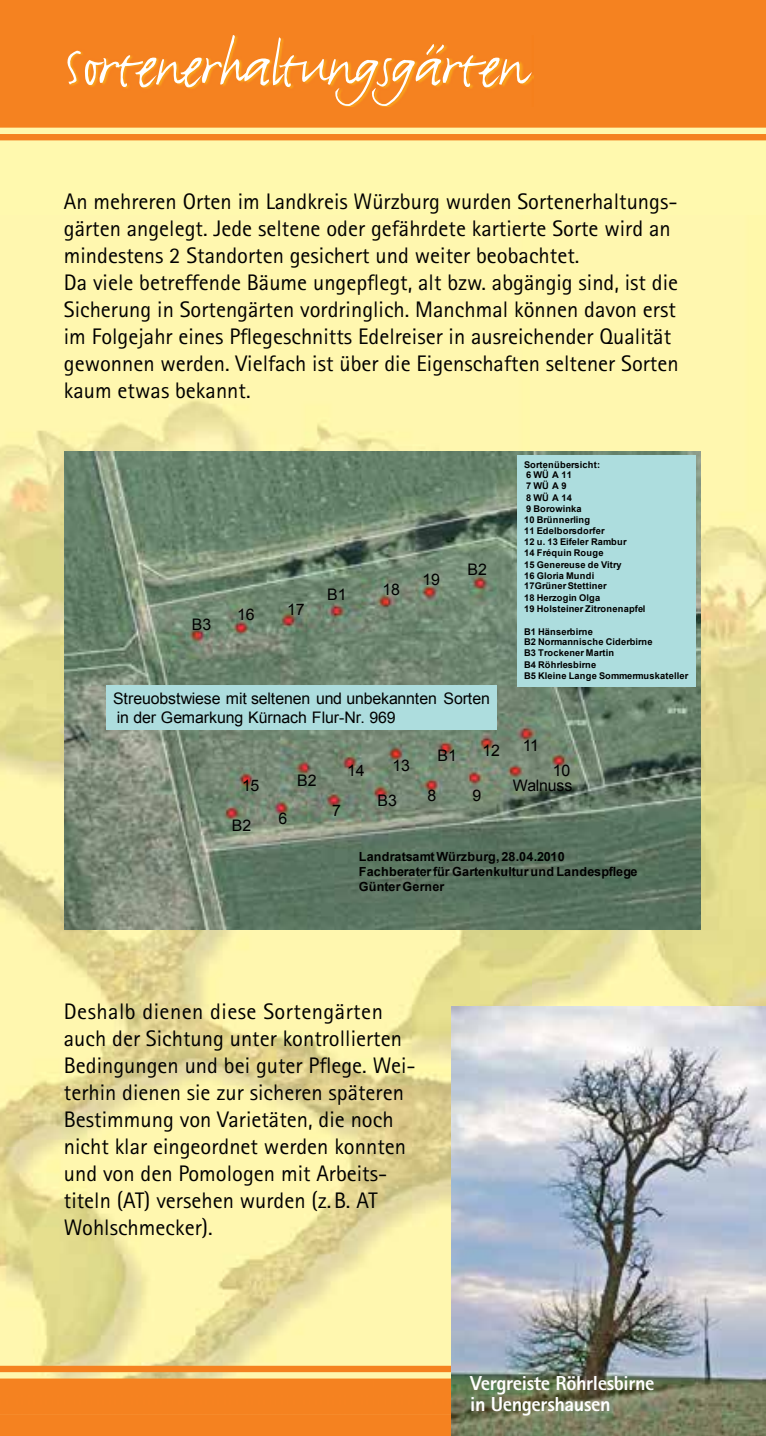
<style>
.page{position:relative;width:766px;height:1436px;background:#fff}
.page>*{position:absolute;margin:0;border:0;box-sizing:border-box;transform-origin:0 0}
.t1{font:67.5px "Justlefthand";letter-spacing:-.02em;color:#fff}
.t2{font:22.5px/27px "Rotis Sans Serif";color:#000}
.t3{font:800 20.25px/20.2px "Rotis Sans Serif";letter-spacing:-.02em;color:#fff}
.t4{font:15.97px/19.1px "Arial";letter-spacing:-.015em;color:#000}
.t5{font:700 12.6px/14.8px "Arial";letter-spacing:.02em;color:#000}
.t6{font:700 9.22px/11px "Arial";letter-spacing:.015em;color:#000}
</style>
<div class="page">
<div style="left:0;top:128px;width:765px;height:46px;background:#fff9ae"></div>
<img style="left:765px;top:216px;width:1px;height:1163px">
<img style="left:0;top:174px;width:765px;height:1204px">
<div style="left:0;top:1378px;width:451px;height:57px;background:#f58220"></div>
<svg style="left:0;top:1365px;width:766px;height:6px;background:#f48f31"></svg>
<div style="left:0;top:0;width:765px;height:128px;background:#f58220"></div>
<div style="left:0;top:134px;width:765px;height:6px;background:#f58220"></div>
<img style="left:69px;top:36px;width:465px;height:71px">
<img style="left:451px;top:1006px;width:314px;height:429px">
<img style="left:64px;top:452px;width:636px;height:477px">
<div style="left:517px;top:455px;width:178px;height:231px;background:#adddde"></div>
<div style="left:106px;top:685px;width:390px;height:45px;background:#adddde"></div>
<h1 class="t1" style="left:64px;top:27px;width:464px">Sortenerhaltungsgärten</h1>
<p class="t2" style="left:64px;top:187px;width:616px">An mehreren Orten im Landkreis Würzburg wurden Sortenerhaltungs&shy;gärten angelegt. Jede seltene oder gefährdete kartierte Sorte wird an mindestens 2 Standorten gesichert und weiter beobachtet.<br>Da viele betreffende Bäume ungepflegt, alt bzw. abgängig sind, ist die Sicherung in Sortengärten vordringlich. Manchmal können davon erst im Folgejahr eines Pflegeschnitts Edelreiser in ausreichender Qualität gewonnen werden. Vielfach ist über die Eigenschaften seltener Sorten kaum etwas bekannt.</p>
<p class="t4" style="left:192px;top:615px;width:21px">B3</p>
<p class="t4" style="left:237px;top:605px;width:19px">16</p>
<p class="t4" style="left:287px;top:600px;width:19px">17</p>
<p class="t4" style="left:327px;top:585px;width:21px">B1</p>
<p class="t4" style="left:382px;top:580px;width:19px">18</p>
<p class="t4" style="left:422px;top:570px;width:19px">19</p>
<p class="t4" style="left:467px;top:560px;width:21px">B2</p>
<p class="t4" style="left:113px;top:689px;width:378px">Streuobstwiese mit seltenen und unbekannten Sorten in der Gemarkung Kürnach Flur-Nr. 969</p>
<p class="t4" style="left:242px;top:775px;width:19px">15</p>
<p class="t4" style="left:232px;top:815px;width:21px">B2</p>
<p class="t4" style="left:278px;top:809px;width:10px">6</p>
<p class="t4" style="left:297px;top:770px;width:21px">B2</p>
<p class="t4" style="left:347px;top:760px;width:19px">14</p>
<p class="t4" style="left:332px;top:800px;width:10px">7</p>
<p class="t4" style="left:392px;top:755px;width:19px">13</p>
<p class="t4" style="left:437px;top:745px;width:21px">B1</p>
<p class="t4" style="left:482px;top:740px;width:19px">12</p>
<p class="t4" style="left:377px;top:790px;width:21px">B3</p>
<p class="t4" style="left:427px;top:785px;width:10px">8</p>
<p class="t4" style="left:472px;top:785px;width:10px">9</p>
<p class="t6" style="left:524px;top:459px;width:123px">Sortenübersicht:<br>6 WÜ A 11<br>7 WÜ A 9<br>8 WÜ A 14<br>9 Borowinka<br>10 Brünnerling<br>11 Edelborsdorfer<br>12 u. 13 Eifeler Rambur<br>14 Fréquin Rouge<br>15 Genereuse de Vitry<br>16 Gloria Mundi<br>17Grüner Stettiner<br>18 Herzogin Olga<br>19 Holsteiner Zitronenapfel</p>
<p class="t6" style="left:524px;top:626px;width:165px">B1 Hänserbirne<br>B2 Normannische Ciderbirne<br>B3 Trockener Martin<br>B4 Röhrlesbirne<br>B5 Kleine Lange Sommermuskateller</p>
<p class="t4" style="left:522px;top:735px;width:18px">11</p>
<p class="t4" style="left:512px;top:762px;width:61px;line-height:15.1px;text-align:right">10<br>Walnuss</p>
<p class="t5" style="left:358px;top:849px;width:280px">Landratsamt Würzburg, 28.04.2010<br>Fachberater für Gartenkultur und Landespflege<br>Günter Gerner</p>
<p class="t2" style="left:64px;top:997px;width:353px">Deshalb dienen diese Sortengärten auch der Sichtung unter kontrollierten Bedingungen und bei guter Pflege. Wei&shy;terhin dienen sie zur sicheren späteren Bestimmung von Varietäten, die noch nicht klar eingeordnet werden konnten und von den Pomologen mit Arbeits&shy;titeln (AT) versehen wurden (z. B. AT Wohlschmecker).</p>
<p class="t3" style="left:470px;top:1372px;width:186px">Vergreiste Röhrlesbirne in Uengershausen</p>
</div>
